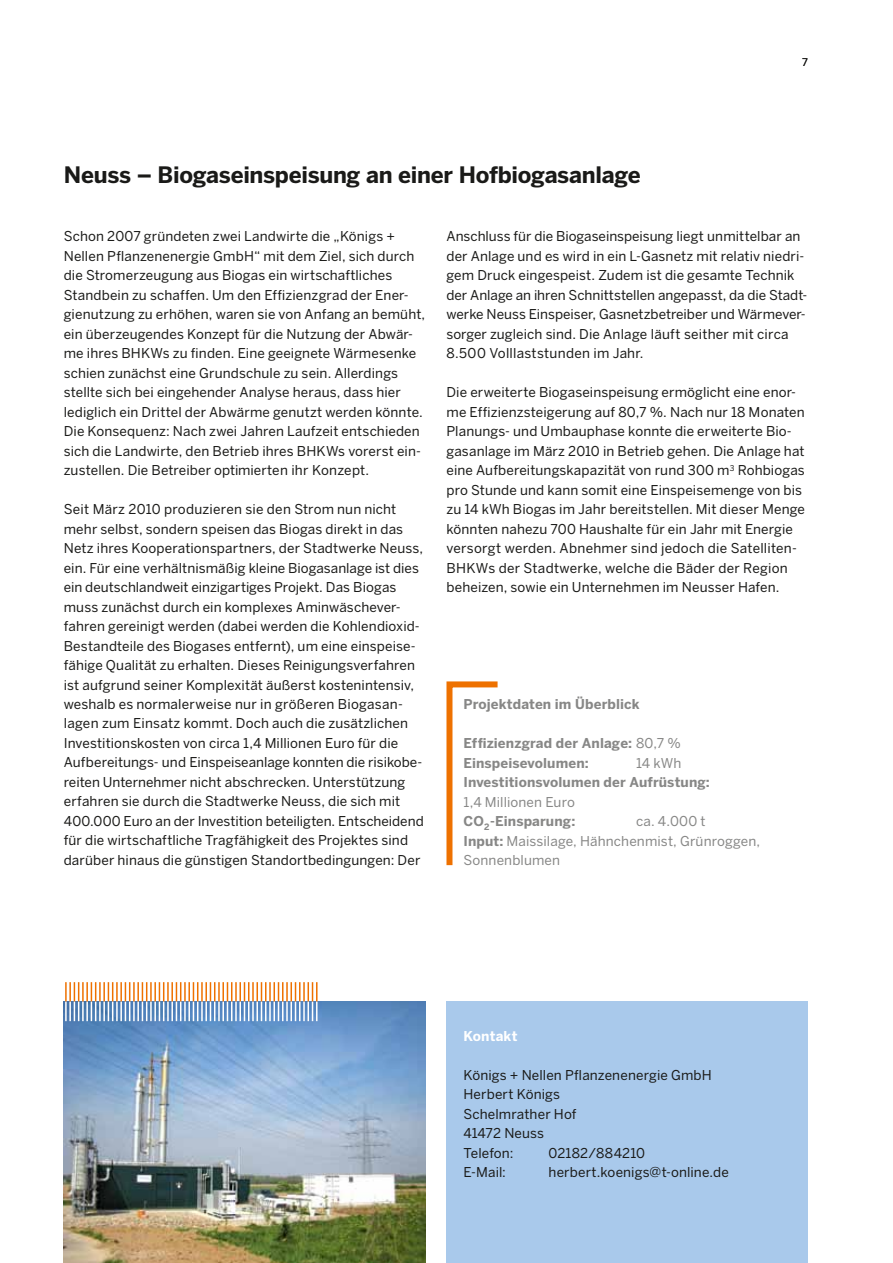
<style>
.page{position:relative;width:893px;height:1263px;background:#fff}
.page>*{position:absolute;margin:0;border:0;box-sizing:border-box;transform-origin:0 0}
.t1{font:700 22.5px "Benton Sans";letter-spacing:-.015em;color:#1a1a18}
.t2{font:13.5px/19.5px "Benton Sans";letter-spacing:.005em;color:#1a1a18}
.t3{font:700 13.5px/19.5px "Benton Sans";letter-spacing:.01em;color:#878786}
.t4{font:13.5px/19.5px "Benton Sans";letter-spacing:.01em;color:#878786}
.t5{font:700 13.5px "Benton Sans";letter-spacing:.01em;color:#fff}
.t6{font:10.5px "Benton Sans";color:#1a1a18}
.s1{font-weight:400}
.s2{font-weight:700}
</style>
<div class="page">
<img style="left:64px;top:1002px;width:361px;height:261px">
<svg style="left:65px;top:982px;width:253px;height:39px"></svg>
<div style="left:446px;top:1002px;width:362px;height:261px;background:#a9c9eb"></div>
<svg style="left:446px;top:681px;width:52px;height:185px"></svg>
<h1 class="t1" style="left:64px;top:161px;width:578px">Neuss – Biogaseinspeisung an einer Hofbiogasanlage</h1>
<p class="t6" style="left:802px;top:56px;width:7px">7</p>
<p class="t2" style="left:64px;top:226px;width:363px">Schon 2007 gründeten zwei Landwirte die „Königs + Nellen Pflanzenenergie GmbH“ mit dem Ziel, sich durch die Stromerzeugung aus Biogas ein wirtschaftliches Standbein zu schaffen. Um den Effizienzgrad der Ener&shy;gienutzung zu erhöhen, waren sie von Anfang an bemüht, ein überzeugendes Konzept für die Nutzung der Abwär&shy;me ihres BHKWs zu finden. Eine geeignete Wärmesenke schien zunächst eine Grundschule zu sein. Allerdings stellte sich bei eingehender Analyse heraus, dass hier lediglich ein Drittel der Abwärme genutzt werden könnte.<br>Die Konsequenz: Nach zwei Jahren Laufzeit entschieden sich die Landwirte, den Betrieb ihres BHKWs vorerst ein&shy;zustellen. Die Betreiber optimierten ihr Konzept.</p>
<p class="t2" style="left:64px;top:499px;width:361px">Seit März 2010 produzieren sie den Strom nun nicht mehr selbst, sondern speisen das Biogas direkt in das Netz ihres Kooperationspartners, der Stadtwerke Neuss, ein. Für eine verhältnismäßig kleine Biogasanlage ist dies ein deutschlandweit einzigartiges Projekt. Das Biogas muss zunächst durch ein komplexes Aminwäschever&shy;fahren gereinigt werden (dabei werden die Kohlendioxid-Bestandteile des Biogases entfernt), um eine einspeise&shy;fähige Qualität zu erhalten. Dieses Reinigungsverfahren ist aufgrund seiner Komplexität äußerst kostenintensiv, weshalb es normalerweise nur in größeren Biogasan&shy;lagen zum Einsatz kommt. Doch auch die zusätzlichen Investitionskosten von circa 1,4 Millionen Euro für die Aufbereitungs- und Einspeiseanlage konnten die risikobe&shy;reiten Unternehmer nicht abschrecken. Unterstützung erfahren sie durch die Stadtwerke Neuss, die sich mit 400.000 Euro an der Investition beteiligten. Entscheidend für die wirtschaftliche Tragfähigkeit des Projektes sind darüber hinaus die günstigen Standortbedingungen: Der</p>
<p class="t2" style="left:446px;top:226px;width:362px">Anschluss für die Biogaseinspeisung liegt unmittelbar an der Anlage und es wird in ein L-Gasnetz mit relativ niedri&shy;gem Druck eingespeist. Zudem ist die gesamte Technik der Anlage an ihren Schnittstellen angepasst, da die Stadt&shy;werke Neuss Einspeiser, Gasnetzbetreiber und Wärmever&shy;sorger zugleich sind. Die Anlage läuft seither mit circa 8.500 Volllaststunden im Jahr.</p>
<p class="t2" style="left:446px;top:382px;width:360px">Die erweiterte Biogaseinspeisung ermöglicht eine enor&shy;me Effizienzsteigerung auf 80,7 %. Nach nur 18 Monaten Planungs- und Umbauphase konnte die erweiterte Bio&shy;gasanlage im März 2010 in Betrieb gehen. Die Anlage hat eine Aufbereitungskapazität von rund 300 m<sup>3</sup> Rohbiogas pro Stunde und kann somit eine Einspeisemenge von bis zu 14 kWh Biogas im Jahr bereitstellen. Mit dieser Menge könnten nahezu 700 Haushalte für ein Jahr mit Energie versorgt werden. Abnehmer sind jedoch die Satelliten-BHKWs der Stadtwerke, welche die Bäder der Region beheizen, sowie ein Unternehmen im Neusser Hafen.</p>
<p class="t3" style="left:463px;top:694px;width:178px">Projektdaten im Überblick</p>
<p class="t3" style="left:463px;top:733px;width:219px">Effizienzgrad der Anlage: <span class="s1">80,7 %<br></span>Einspeisevolumen:</p>
<p class="t4" style="left:636px;top:753px;width:47px">14 kWh</p>
<p class="t3" style="left:463px;top:772px;width:248px">Investitionsvolumen der Aufrüstung:</p>
<p class="t4" style="left:463px;top:792px;width:113px">1,4 Millionen Euro<br><span class="s2">CO</span><sub>2</sub><span class="s2">-Einsparung:</span></p>
<p class="t4" style="left:463px;top:811px;width:298px;text-indent:173px">ca. 4.000 t<br><span class="s2">Input:</span> Maissilage, Hähnchenmist, Grünroggen,<br>Sonnenblumen</p>
<p class="t5" style="left:463px;top:1028px;width:56px">Kontakt</p>
<p class="t2" style="left:463px;top:1065px;width:250px">Königs + Nellen Pflanzenenergie GmbH<br>Herbert Königs<br>Schelmrather Hof<br>41472 Neuss<br>Telefon:</p>
<p class="t2" style="left:548px;top:1143px;width:98px">02182/884210</p>
<p class="t2" style="left:463px;top:1162px;width:44px">E-Mail:</p>
<p class="t2" style="left:549px;top:1162px;width:182px">herbert.koenigs@t-online.de</p>
</div>
